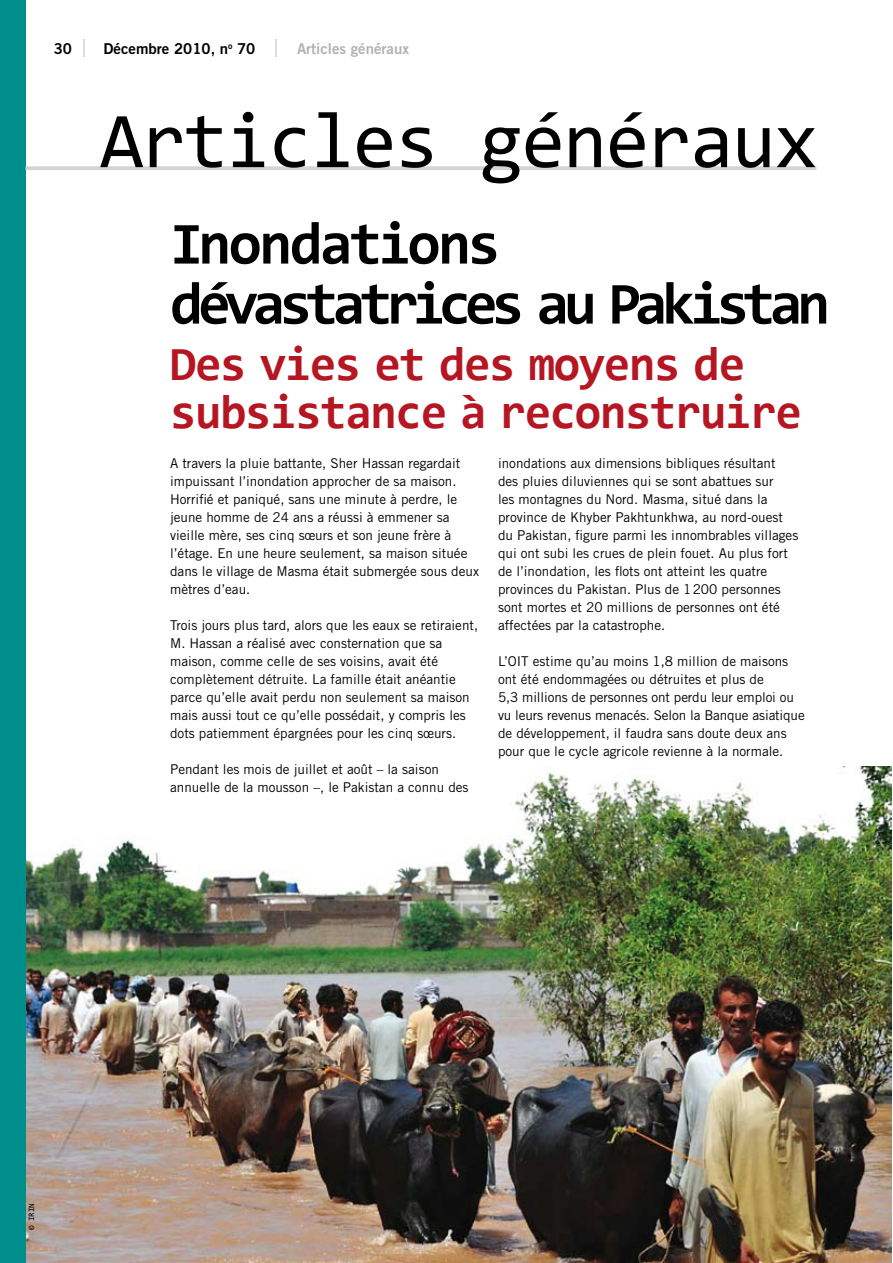
<style>
.page{position:relative;width:893px;height:1263px;background:#fff}
.page>*{position:absolute;margin:0;border:0;box-sizing:border-box;transform-origin:0 0}
.t1{font:79.5px "Consolas";letter-spacing:-.02em;color:#000}
.t2{font:700 60px/60px "Consolas";letter-spacing:-.09em;color:#000}
.t3{font:700 48px/48px "Consolas";letter-spacing:-.03em;color:#b51621}
.t4{font:15px "Trade Gothic Bold Two";color:#000}
.t5{font:15px "Trade Gothic Bold Two";color:#b1b3b4}
.t6{font:13.5px/18px "Trade Gothic";color:#000}
.t7{font:8.25px "Consolas";color:#000}
</style>
<div class="page">
<svg style="left:275px;top:40px;width:1px;height:17px"></svg>
<svg style="left:83px;top:40px;width:2px;height:17px"></svg>
<img style="left:26px;top:767px;width:866px;height:496px">
<div style="left:0;top:0;width:26px;height:1263px;background:#008e8d"></div>
<svg style="left:26px;top:166px;width:790px;height:4px;background:#d4d6d7"></svg>
<p class="t4" style="left:104px;top:39px;width:153px">Décembre 2010, n<sup>o</sup> 70</p>
<p class="t4" style="left:54px;top:39px;width:20px">30</p>
<p class="t5" style="left:297px;top:39px;width:114px">Articles généraux</p>
<h1 class="t1" style="left:100px;top:91px;width:719px">Articles généraux</h1>
<h2 class="t2" style="left:170px;top:212px;width:662px">Inondations dévastatrices au Pakistan</h2>
<h3 class="t3" style="left:170px;top:339px;width:633px">Des vies et des moyens de subsistance à reconstruire</h3>
<p class="t6" style="left:170px;top:454px;width:310px">A travers la pluie battante, Sher Hassan regardait impuissant l’inondation approcher de sa maison.<br>Horrifié et paniqué, sans une minute à perdre, le jeune homme de 24 ans a réussi à emmener sa vieille mère, ses cinq sœurs et son jeune frère à l’étage. En une heure seulement, sa maison située dans le village de Masma était submergée sous deux mètres d’eau.</p>
<p class="t6" style="left:170px;top:616px;width:310px">Trois jours plus tard, alors que les eaux se retiraient, M. Hassan a réalisé avec consternation que sa maison, comme celle de ses voisins, avait été complètement détruite. La famille était anéantie parce qu’elle avait perdu non seulement sa maison mais aussi tout ce qu’elle possédait, y compris les dots patiemment épargnées pour les cinq sœurs.</p>
<p class="t6" style="left:170px;top:760px;width:300px">Pendant les mois de juillet et août – la saison annuelle de la mousson –, le Pakistan a connu des</p>
<p class="t6" style="left:498px;top:454px;width:302px">inondations aux dimensions bibliques résultant des pluies diluviennes qui se sont abattues sur<br>les montagnes du Nord. Masma, situé dans la province de Khyber Pakhtunkhwa, au nord-ouest du Pakistan, figure parmi les innombrables villages qui ont subi les crues de plein fouet. Au plus fort de l’inondation, les flots ont atteint les quatre provinces du Pakistan. Plus de 1200 personnes sont mortes et 20 millions de personnes ont été affectées par la catastrophe.</p>
<p class="t6" style="left:498px;top:652px;width:308px">L’OIT estime qu’au moins 1,8 million de maisons ont été endommagées ou détruites et plus de<br>5,3 millions de personnes ont perdu leur emploi ou vu leurs revenus menacés. Selon la Banque asiatique de développement, il faudra sans doute deux ans pour que le cycle agricole revienne à la normale.</p>
<p class="t7" style="left:26px;top:1230px;width:29px;rotate:-90deg">© IRIN</p>
</div>
